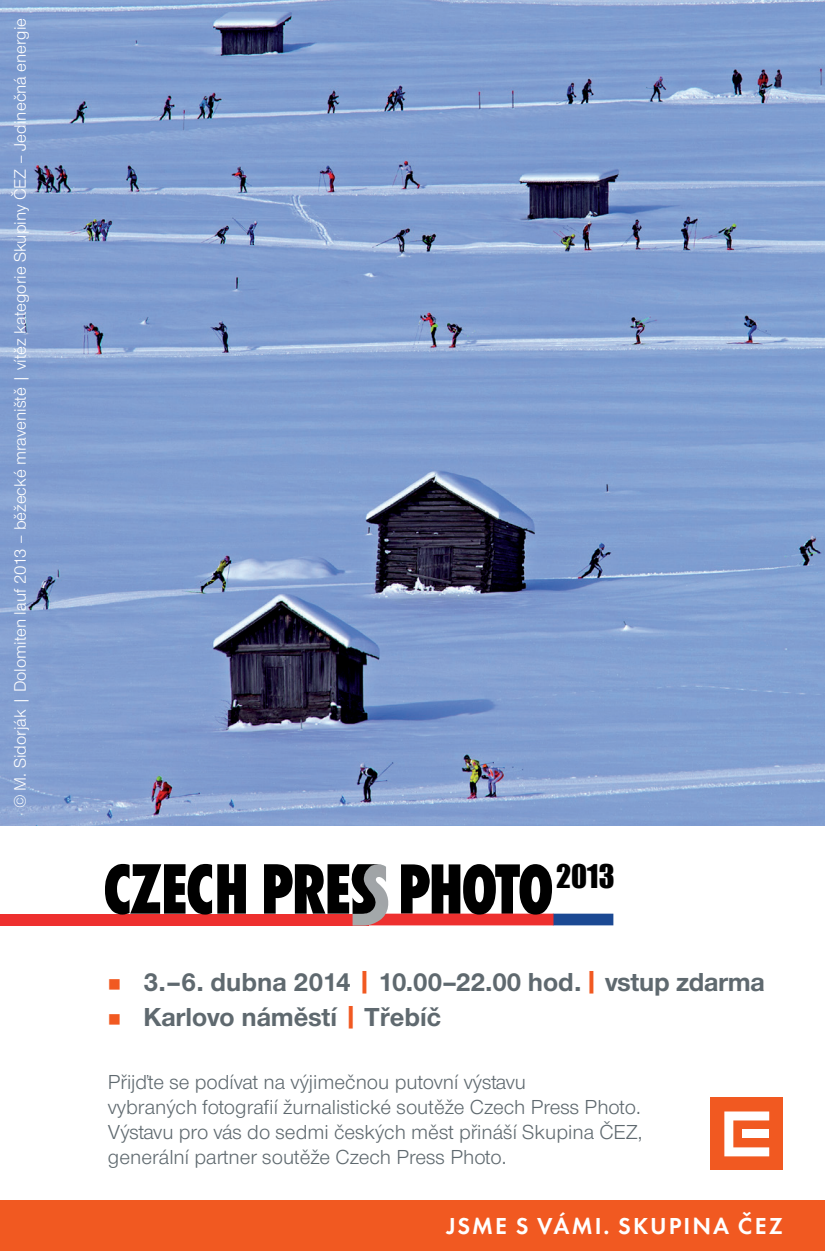
<style>
.page{position:relative;width:825px;height:1251px;background:#fff}
.page>*{position:absolute;margin:0;border:0;box-sizing:border-box;transform-origin:0 0}
.t1{font:30px "Impact";color:#000}
.t2{font:700 27px "Nimbus CEZOT";color:#5f696f}
.t3{font:600 24px "Futura CEZOT";letter-spacing:.085em;color:#fff}
.t4{font:21px/25.2px "Nimbus CEZOT";color:#5f696f}
.t5{font:17.4px "Nimbus CEZOT";color:#fff}
.s1{color:#f15921}
</style>
<div class="page">
<img style="left:0;top:0;width:825px;height:825px">
<div style="left:711px;top:1097px;width:72px;height:72px;background:#f15921"></div>
<svg style="left:724px;top:1111px;width:45px;height:45px"></svg>
<div style="left:742px;top:1129px;width:27px;height:9px;background:#fff"></div>
<div style="left:0;top:1199px;width:825px;height:51px;background:#f15921"></div>
<div style="left:0;top:913px;width:369px;height:12px;background:#ee302f"></div>
<svg style="left:105px;top:863px;width:141px;height:51px"></svg>
<div style="left:553px;top:913px;width:60px;height:12px;background:#1b4993"></div>
<div style="left:368px;top:913px;width:185px;height:12px;background:#ee302f"></div>
<svg style="left:264px;top:864px;width:126px;height:61px"></svg>
<svg style="left:401px;top:864px;width:151px;height:50px"></svg>
<p class="t5" style="left:10px;top:808px;width:792px;rotate:-90deg">© M. Sidorják | Dolomiten lauf 2013 – běžecké mraveniště | vítěz kategorie Skupiny ČEZ – Jedinečná energie</p>
<h1 class="t1" style="left:556px;top:853px;width:60px">2013</h1>
<p class="t2" style="left:108px;top:965px;width:658px"><span class="s1">■</span> 3.–6. dubna 2014 <span class="s1">|</span> 10.00–22.00 hod. <span class="s1">|</span> vstup zdarma</p>
<p class="t2" style="left:108px;top:1001px;width:335px"><span class="s1">■</span> Karlovo náměstí <span class="s1">|</span> Třebíč</p>
<p class="t4" style="left:108px;top:1069px;width:536px">Přijďte se podívat na výjimečnou putovní výstavu<br>vybraných fotografií žurnalistické soutěže Czech Press Photo.<br>Výstavu pro vás do sedmi českých měst přináší Skupina ČEZ, generální partner soutěže Czech Press Photo.</p>
<p class="t3" style="left:446px;top:1211px;width:338px">JSME S VÁMI. SKUPINA ČEZ</p>
</div>
